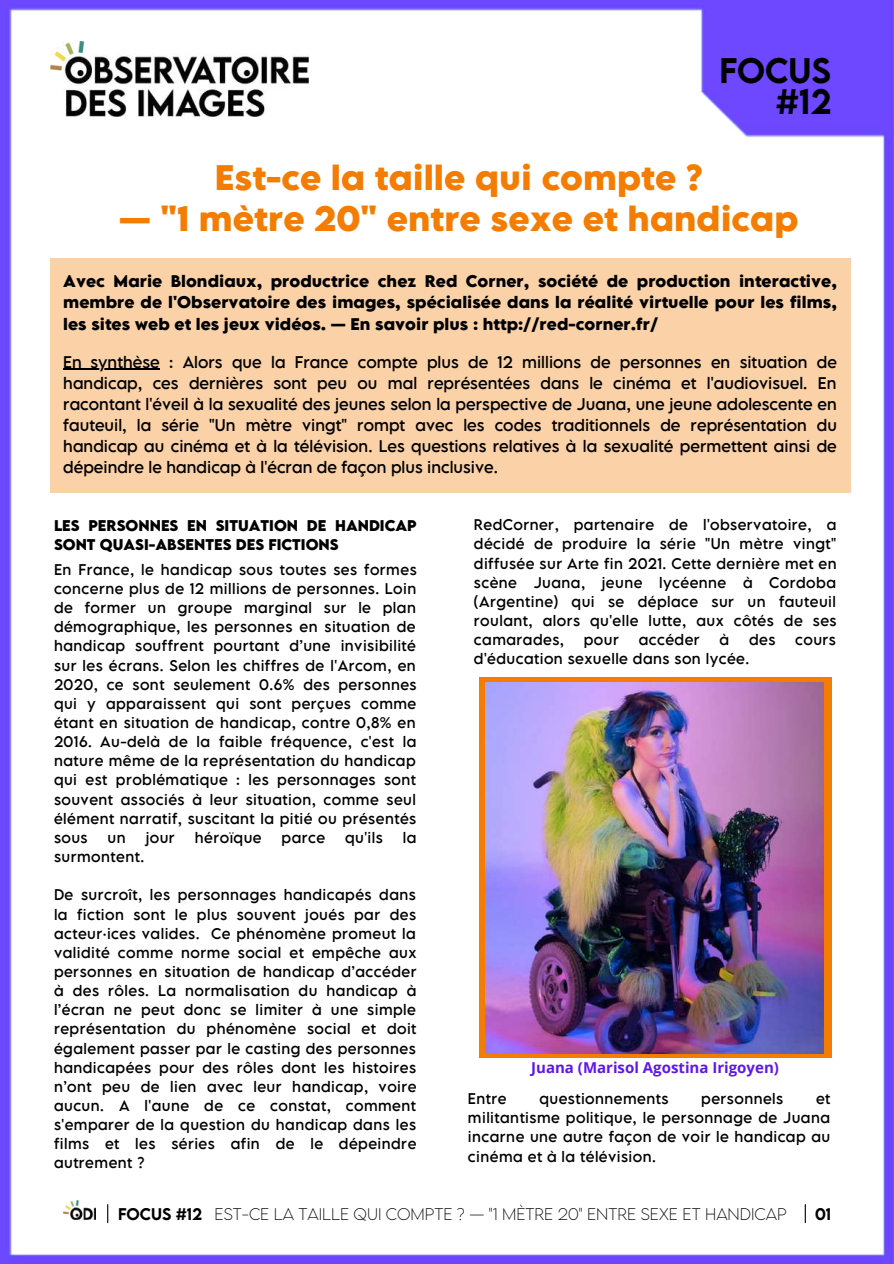
<style>
.page{position:relative;width:894px;height:1264px;background:#fff}
.page>*{position:absolute;margin:0;border:0;box-sizing:border-box;transform-origin:0 0}
.t1{font:700 31.5px "LEMONMILK Pro FTR";color:#f47c00}
.t2{font:500 31.5px/31.5px "LEMONMILK Pro FTR";color:#000;text-align:right}
.t3{font:15px/21px "LEMONMILK Pro FTR";color:#000;text-align:justify}
.t4{font:700 15px/21px "LEMONMILK Pro FTR";color:#000;text-align:justify}
.t5{font:200 15px "LEMONMILK Pro FTR";color:#000}
.t6{font:700 15px "Open Sans";color:#5e17eb}
.t7{font:500 15px "LEMONMILK Pro FTR";color:#000}
.t8{font:13.8px/19.2px "LEMONMILK Pro FTR";letter-spacing:.03em;color:#000;text-align:justify}
.t9{font:700 13.8px/19.2px "LEMONMILK Pro FTR";color:#000}
</style>
<div class="page">
<img style="left:0;top:0;width:893px;height:1263px">
<img style="left:50px;top:42px;width:258px;height:74px">
<svg style="left:804px;top:1204px;width:1px;height:18px"></svg>
<svg style="left:107px;top:1204px;width:1px;height:18px"></svg>
<img style="left:63px;top:1200px;width:33px;height:19px">
<div style="left:50px;top:258px;width:800px;height:234px;background:#fbd1a7"></div>
<hr style="left:63px;top:368px;width:60px;height:1px;background:#000">
<hr style="left:123px;top:368px;width:37px;height:1px;background:#000">
<div style="left:479px;top:677px;width:352px;height:381px;background:#f47c00"></div>
<img style="left:485px;top:682px;width:338px;height:371px">
<h1 class="t2" style="left:719px;top:54px;width:113px">FOCUS #12</h1>
<h1 class="t1" style="left:215px;top:156px;width:489px">Est-ce la taille qui compte ?</h1>
<h1 class="t1" style="left:119px;top:197px;width:680px">— "1 mètre 20" entre sexe et handicap</h1>
<p class="t4" style="left:63px;top:271px;width:775px">Avec Marie Blondiaux, productrice chez Red Corner, société de production interactive, membre de l'Observatoire des images, spécialisée dans la réalité virtuelle pour les films, les sites web et les jeux vidéos. — En savoir plus : http://red-corner.fr/</p>
<p class="t3" style="left:63px;top:351px;width:775px">En synthèse : Alors que la France compte plus de 12 millions de personnes en situation de handicap, ces dernières sont peu ou mal représentées dans le cinéma et l'audiovisuel. En racontant l'éveil à la sexualité des jeunes selon la perspective de Juana, une jeune adolescente en fauteuil, la série "Un mètre vingt" rompt avec les codes traditionnels de représentation du handicap au cinéma et à la télévision. Les questions relatives à la sexualité permettent ainsi de dépeindre le handicap à l'écran de façon plus inclusive.</p>
<p class="t8" style="left:474px;top:515px;width:364px">RedCorner, partenaire de l'observatoire, a décidé de produire la série "Un mètre vingt" diffusée sur Arte fin 2021. Cette dernière met en scène Juana, jeune lycéenne à Cordoba (Argentine) qui se déplace sur un fauteuil roulant, alors qu'elle lutte, aux côtés de ses camarades,</p>
<p class="t9" style="left:54px;top:515px;width:364px">LES PERSONNES EN SITUATION DE HANDICAP<br>SONT QUASI-ABSENTES DES FICTIONS</p>
<p class="t8" style="left:54px;top:559px;width:364px">En France, le handicap sous toutes ses formes concerne plus de 12 millions de personnes. Loin de former un groupe marginal sur le plan démographique, les personnes en situation de handicap souffrent pourtant d’une invisibilité sur les écrans. Selon les chiffres de l'Arcom, en 2020, ce sont seulement 0.6% des personnes qui y apparaissent qui sont perçues comme étant en situation de handicap, contre 0,8% en 2016. Au-delà de la faible fréquence, c'est la nature même de la représentation du handicap qui est problématique : les personnages sont souvent associés à leur situation, comme seul élément narratif, suscitant la pitié ou présentés sous</p>
<p class="t8" style="left:583px;top:629px;width:37px">pour</p>
<p class="t8" style="left:638px;top:629px;width:63px">accéder</p>
<p class="t8" style="left:719px;top:629px;width:11px">à</p>
<p class="t8" style="left:748px;top:629px;width:28px">des</p>
<p class="t8" style="left:795px;top:629px;width:42px">cours</p>
<p class="t8" style="left:474px;top:649px;width:277px">d'éducation sexuelle dans son lycée.</p>
<p class="t8" style="left:108px;top:827px;width:20px">un</p>
<p class="t8" style="left:146px;top:827px;width:31px">jour</p>
<p class="t8" style="left:195px;top:827px;width:68px">héroïque</p>
<p class="t8" style="left:281px;top:827px;width:45px">parce</p>
<p class="t8" style="left:345px;top:827px;width:39px">qu'ils</p>
<p class="t8" style="left:402px;top:827px;width:15px">la</p>
<p class="t8" style="left:54px;top:846px;width:92px">surmontent.</p>
<p class="t8" style="left:54px;top:885px;width:364px">De surcroît, les personnages handicapés dans la fiction sont le plus souvent joués par des acteur·ices valides. Ce phénomène promeut la validité comme norme social et empêche aux personnes en situation de handicap d’accéder à des rôles. La normalisation du handicap à l’écran ne peut donc se limiter à une simple représentation du phénomène social et doit également passer par le casting des personnes handicapées pour des rôles dont les histoires n’ont peu de lien avec leur handicap, voire aucun. A l'aune de ce constat, comment s'emparer de la question du handicap dans les films et les séries afin de le dépeindre autrement ?</p>
<p class="t5" style="left:214px;top:1203px;width:573px">EST-CE LA TAILLE QUI COMPTE ? — "1 MÈTRE 20" ENTRE SEXE ET HANDICAP</p>
<p class="t7" style="left:814px;top:1203px;width:18px">01</p>
<p class="t6" style="left:531px;top:1056px;width:249px">Juana (Marisol Agostina Irigoyen)</p>
<p class="t8" style="left:468px;top:1088px;width:40px">Entre</p>
<p class="t8" style="left:539px;top:1088px;width:131px">questionnements</p>
<p class="t8" style="left:701px;top:1088px;width:84px">personnels</p>
<p class="t8" style="left:468px;top:1088px;width:364px;text-indent:348px">et militantisme politique, le personnage de Juana incarne une autre façon de voir le handicap au cinéma et à la télévision.</p>
<p class="t7" style="left:118px;top:1203px;width:85px">FOCUS #12</p>
</div>
